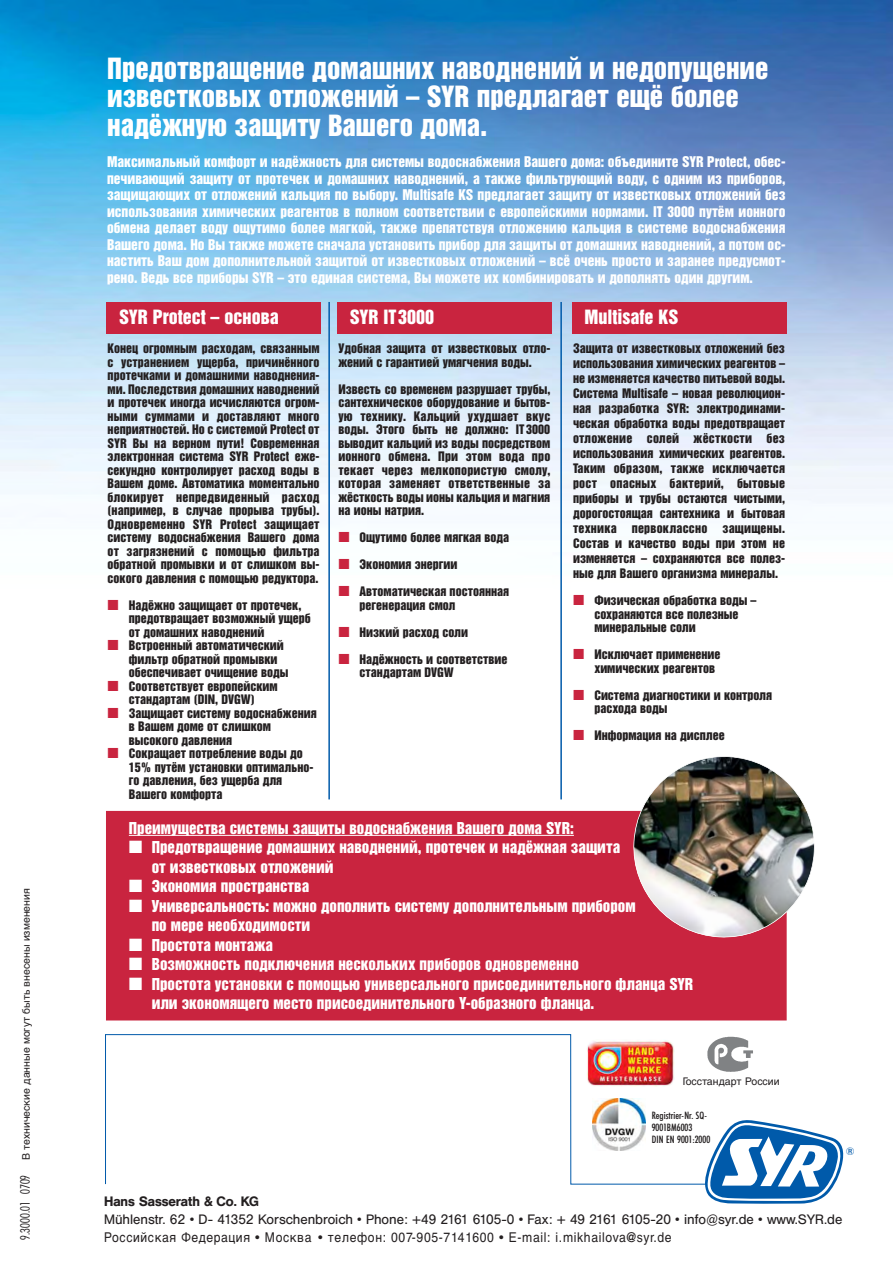
<style>
.page{position:relative;width:893px;height:1263px;background:#fff}
.page>*{position:absolute;margin:0;border:0;box-sizing:border-box;transform-origin:0 0}
.t1{font:26.7px/28.5px "Helvetica Inserat Cyr Upright";color:#fff}
.t2{font:18px "Helvetica Inserat Cyr Upright";color:#fff}
.t3{font:15px/19.5px "Helvetica Inserat Cyr Upright";color:#fff}
.t4{font:13.5px/16.5px "Helvetica Inserat Cyr Upright";color:#fff;text-align:justify}
.t5{font:13.5px "Helvetica BQ";color:#231f20}
.t6{font:13.5px "Helvetica Cyr Upright";letter-spacing:.055em;color:#231f20;scale:.9 1}
.t7{font:500 13.5px "Helvetica BQ";color:#231f20}
.t8{font:12px/13.5px "Helvetica Inserat Cyr Upright";color:#231f20}
.t9{font:10.65px "Futura BQ";color:#005aaa}
.t10{font:10.5px "Helvetica Cyr Upright";color:#231f20}
.t11{font:500 10.5px/12px "Futura Condensed BQ";color:#231f20}
.s1{font-family:"Futura Condensed BQ";font-weight:300;font-size:13.5px}
.s2{font-family:"European Pi Three";font-size:13.5px;color:#c9243f}
.s3{font-family:"European Pi Three";font-size:16.5px}
.s4{font-family:"Helvetica BQ";font-weight:500}
</style>
<div class="page">
<img style="left:0;top:0;width:893px;height:506px">
<div style="left:106px;top:811px;width:680px;height:209px;background:#c9243f"></div>
<hr style="left:129px;top:835px;width:336px;height:1px;background:#fff">
<hr style="left:465px;top:835px;width:90px;height:1px;background:#fff">
<svg style="left:554px;top:835px;width:20px;height:1px"></svg>
<img style="left:631px;top:756px;width:184px;height:184px">
<div style="left:106px;top:302px;width:215px;height:31px;background:#c9243f"></div>
<div style="left:337px;top:302px;width:215px;height:31px;background:#c9243f"></div>
<div style="left:571px;top:302px;width:215px;height:31px;background:#c9243f"></div>
<hr style="left:328px;top:302px;width:2px;height:497px;background:#005aaa">
<hr style="left:560px;top:302px;width:2px;height:497px;background:#005aaa">
<svg style="left:105px;top:1034px;width:648px;height:151px"></svg>
<svg style="left:701px;top:1118px;width:143px;height:86px"></svg>
<div style="left:677px;top:1076px;width:123px;height:15px;background:#fff"></div>
<img style="left:586px;top:1040px;width:89px;height:47px">
<p class="t10" style="left:22px;top:1240px;width:354px;rotate:-90deg"><span class="s1">9.3000.01 0709</span> В технические данные могут быть внесены изменения</p>
<h1 class="t1" style="left:107px;top:55px;width:663px">Предотвращение домашних наводнений и недопущение известковых отложений – SYR предлагает ещё более надёжную защиту Вашего дома.</h1>
<p class="t4" style="left:107px;top:154px;width:680px">Максимальный комфорт и надёжность для системы водоснабжения Вашего дома: объедините SYR Protect, обес&shy;печивающий защиту от протечек и домашних наводнений, а также фильтрующий воду, с одним из приборов, защищающих от отложений кальция по выбору. Multisafe KS предлагает защиту от известковых отложений без использования химических реагентов в полном соответствии с европейскими нормами. IT 3000 путём ионного обмена делает воду ощутимо более мягкой, также препятствуя отложению кальция в системе водоснабжения Вашего дома. Но Вы также можете сначала установить прибор для защиты от домашних наводнений, а потом ос&shy;настить Ваш дом дополнительной защитой от известковых отложений – всё очень просто и заранее предусмот&shy;рено. Ведь все приборы SYR – это единая система, Вы можете их комбинировать и дополнять один другим.</p>
<h2 class="t2" style="left:119px;top:309px;width:161px">SYR Protect – основа</h2>
<p class="t8" style="left:108px;top:342px;width:213px;text-align:justify">Конец огромным расходам, связанным с устранением ущерба, причинённого протечками и домашними наводнения&shy;ми. Последствия домашних наводнений и протечек иногда исчисляются огром&shy;ными суммами и доставляют много неприятностей. Но с системой Protect от SYR Вы на верном пути! Современная электронная система SYR Protect еже&shy;секундно контролирует расход воды в Вашем доме. Автоматика моментально блокирует непредвиденный расход (например, в случае прорыва трубы).<br>Одновременно SYR Protect защищает систему водоснабжения Вашего дома от загрязнений с помощью фильтра обратной промывки и от слишком вы&shy;сокого давления с помощью редуктора.</p>
<p class="t8" style="left:129px;top:599px;width:184px;text-indent:-21px"><span class="s2">-</span> Надёжно защищает от протечек, предотвращает возможный ущерб от домашних наводнений</p>
<p class="t8" style="left:129px;top:639px;width:161px;text-indent:-21px"><span class="s2">-</span> Встроенный автоматический фильтр обратной промывки обеспечивает очищение воды</p>
<p class="t8" style="left:108px;top:680px;width:172px;text-align:center"><span class="s2">-</span> Соответствует европейским стандартам (DIN, DVGW)</p>
<p class="t8" style="left:129px;top:707px;width:189px;text-indent:-21px"><span class="s2">-</span> Защищает систему водоснабжения в Вашем доме от слишком высокого давления</p>
<p class="t8" style="left:129px;top:747px;width:186px;text-indent:-21px"><span class="s2">-</span> Сокращает потребление воды до<br>15% путём установки оптимально&shy;го давления, без ущерба для<br>Вашего комфорта</p>
<h2 class="t2" style="left:350px;top:309px;width:86px">SYR IT3000</h2>
<p class="t8" style="left:338px;top:342px;width:213px">Удобная защита от известковых отло&shy;жений с гарантией умягчения воды.</p>
<p class="t8" style="left:338px;top:383px;width:213px;text-align:justify">Известь со временем разрушает трубы, сантехническое оборудование и бытов&shy;ую технику. Кальций ухудшает вкус воды. Этого быть не должно: IT 3000 выводит кальций из воды посредством ионного обмена. При этом вода про текает через мелкопористую смолу, которая заменяет ответственные за жёсткость воды ионы кальция и магния на ионы натрия.</p>
<p class="t8" style="left:338px;top:531px;width:172px"><span class="s2">-</span> Ощутимо более мягкая вода</p>
<p class="t8" style="left:338px;top:558px;width:121px"><span class="s2">-</span> Экономия энергии</p>
<p class="t8" style="left:360px;top:585px;width:151px;text-indent:-21px"><span class="s2">-</span> Автоматическая постоянная регенерация смол</p>
<p class="t8" style="left:338px;top:626px;width:131px"><span class="s2">-</span> Низкий расход соли</p>
<p class="t8" style="left:360px;top:653px;width:149px;text-indent:-21px"><span class="s2">-</span> Надёжность и соответствие стандартам DVGW</p>
<h2 class="t2" style="left:584px;top:309px;width:95px">Multisafe KS</h2>
<p class="t8" style="left:573px;top:341px;width:213px;line-height:15px;text-align:justify">Защита от известковых отложений без использования химических реагентов – не изменяется качество питьевой воды.<br>Система Multisafe – новая революцион&shy;ная разработка SYR: электродинами&shy;ческая обработка воды предотвращает отложение солей жёсткости без использования химических реагентов.<br>Таким образом, также исключается рост опасных бактерий, бытовые приборы и трубы остаются чистыми, дорогостоящая сантехника и бытовая техника первоклассно защищены.<br>Состав и качество воды при этом не изменяется – сохраняются все полез&shy;ные для Вашего организма минералы.</p>
<p class="t8" style="left:594px;top:594px;width:164px;text-indent:-21px"><span class="s2">-</span> Физическая обработка воды – сохраняются все полезные минеральные соли</p>
<p class="t8" style="left:594px;top:648px;width:128px;text-indent:-21px"><span class="s2">-</span> Исключает применение химических реагентов</p>
<p class="t8" style="left:594px;top:689px;width:179px;text-indent:-21px"><span class="s2">-</span> Система диагностики и контроля расхода воды</p>
<p class="t8" style="left:573px;top:729px;width:153px"><span class="s2">-</span> Информация на дисплее</p>
<p class="t3" style="left:129px;top:819px;width:446px">Преимущества системы защиты водоснабжения Вашего дома SYR:</p>
<p class="t3" style="left:152px;top:838px;width:470px;text-indent:-23px"><span class="s3">-</span> Предотвращение домашних наводнений, протечек и надёжная защита от известковых отложений</p>
<p class="t3" style="left:129px;top:877px;width:182px"><span class="s3">-</span> Экономия пространства</p>
<p class="t3" style="left:152px;top:897px;width:485px;text-indent:-23px"><span class="s3">-</span> Универсальность: можно дополнить систему дополнительным прибором по мере необходимости</p>
<p class="t3" style="left:129px;top:936px;width:146px"><span class="s3">-</span> Простота монтажа</p>
<p class="t3" style="left:129px;top:955px;width:451px"><span class="s3">-</span> Возможность подключения нескольких приборов одновременно</p>
<p class="t3" style="left:152px;top:975px;width:543px;text-indent:-23px"><span class="s3">-</span> Простота установки с помощью универсального присоединительного фланца SYR или экономящего место присоединительного Y-образного фланца.</p>
<p class="t10" style="left:683px;top:1077px;width:98px">Госстандарт России</p>
<p class="t11" style="left:652px;top:1110px;width:60px">Registrier-Nr. SQ-<br>9001BM6003<br>DIN EN 9001:2000</p>
<p class="t9" style="left:846px;top:1147px;width:10px">®</p>
<p class="t7" style="left:104px;top:1197px;width:157px">Hans Sasserath &amp; Co. KG</p>
<p class="t5" style="left:104px;top:1215px;width:740px">Mühlenstr. 62 • D- 41352 Korschenbroich • Phone: +49 2161 6105-0 • Fax: + 49 2161 6105-20 • info@syr.de • www.SYR.de</p>
<p class="t6" style="left:104px;top:1232px;width:632px">Российская Федерация <span class="s4">•</span> Москва <span class="s4">•</span> телефон: 007-905-7141600 <span class="s4">•</span> E-mail: i.mikhailova@syr.de</p>
</div>
